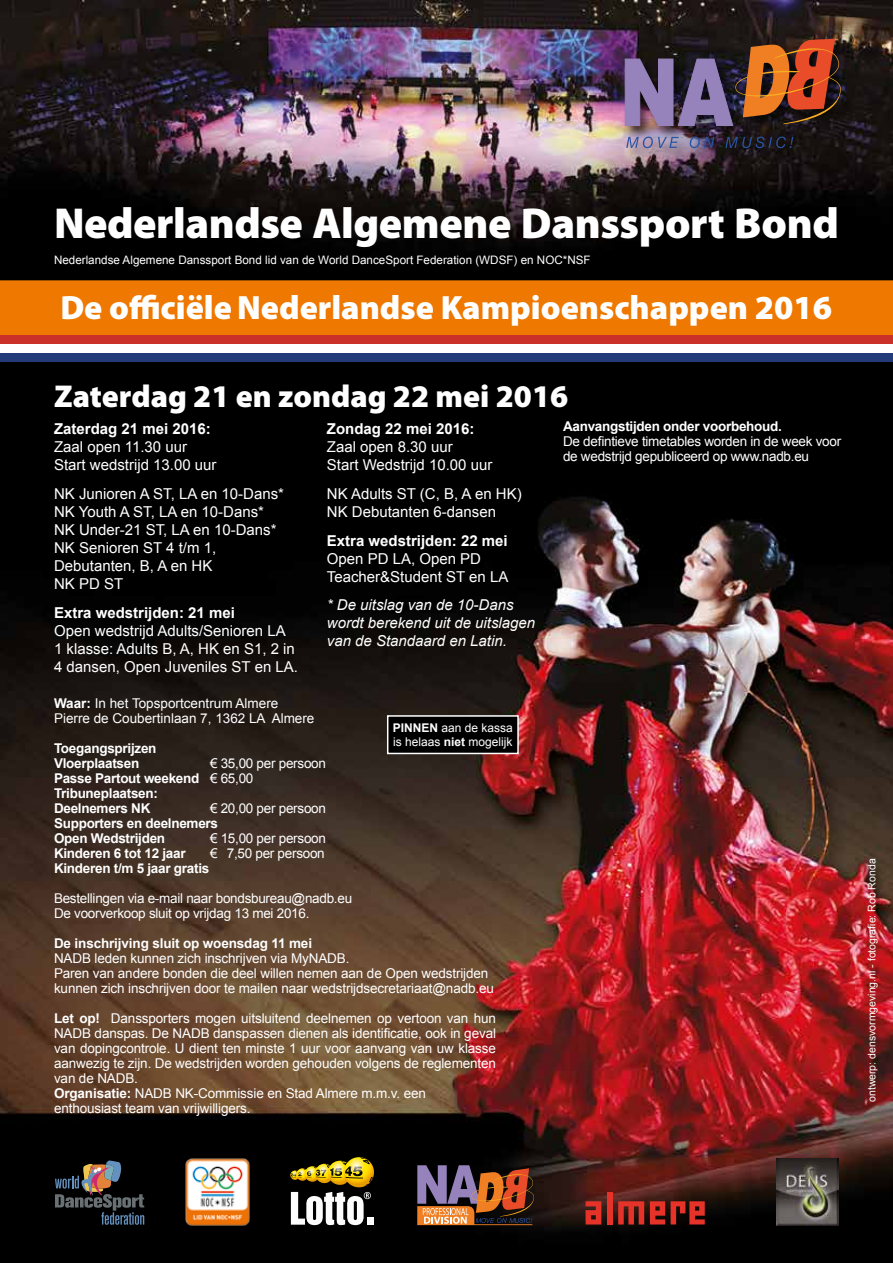
<style>
.page{position:relative;width:893px;height:1263px;background:#fff}
.page>*{position:absolute;margin:0;border:0;box-sizing:border-box;transform-origin:0 0}
.t1{font:900 43.5px "Myriad Pro";letter-spacing:-.01em;color:#fff}
.t2{font:900 33.75px "Myriad Pro";color:#fff}
.t3{font:900 31.65px "Myriad Pro";color:#fff}
.t4{font:15px/18px "Arial";color:#fff}
.t5{font:700 15px "Arial";color:#fff}
.t6{font:italic 15px/18px "Arial";color:#fff}
.t7{font:13.5px/15px "Arial";letter-spacing:-.01em;color:#fff}
.t8{font:700 13.5px/15px "Arial";letter-spacing:-.02em;color:#fff}
.t9{font:12px/14.4px "Arial";color:#fff}
.t10{font:11.7px "Arial";color:#fff}
.t11{font:10.5px "Arial";color:#fff}
.s1{font-weight:700}
.s2{font-weight:400}
</style>
<div class="page">
<img style="left:0;top:0;width:893px;height:1263px">
<div style="left:0;top:280px;width:893px;height:55px;background:#ee7800"></div>
<div style="left:0;top:335px;width:893px;height:9px;background:#c93129"></div>
<div style="left:0;top:344px;width:893px;height:9px;background:#fff"></div>
<div style="left:0;top:353px;width:893px;height:9px;background:#233b7b"></div>
<div style="left:622px;top:37px;width:233px;height:125px;background:#000;opacity:.6"></div>
<svg style="left:626px;top:137px;width:53px;height:11px"></svg>
<svg style="left:690px;top:137px;width:24px;height:11px"></svg>
<svg style="left:725px;top:137px;width:68px;height:11px"></svg>
<svg style="left:625px;top:39px;width:216px;height:87px;background:#714849"></svg>
<img style="left:184px;top:1158px;width:67px;height:68px">
<svg style="left:55px;top:1160px;width:89px;height:65px;background:#2f2e2f"></svg>
<svg style="left:417px;top:1165px;width:117px;height:60px;background:#815245"></svg>
<svg style="left:586px;top:1201px;width:15px;height:23px"></svg>
<div style="left:607px;top:1191px;width:6px;height:33px;background:#e63329"></div>
<svg style="left:618px;top:1201px;width:26px;height:23px"></svg>
<svg style="left:650px;top:1201px;width:15px;height:23px"></svg>
<svg style="left:671px;top:1201px;width:34px;height:23px"></svg>
<svg style="left:290px;top:1157px;width:83px;height:68px"></svg>
<img style="left:777px;top:1158px;width:62px;height:67px">
<div style="left:388px;top:716px;width:130px;height:37px;background:#000"></div>
<div style="left:387px;top:715px;width:132px;height:39px;border:2px solid #fff"></div>
<div style="left:562px;top:420px;width:287px;height:52px;background:#000"></div>
<h1 class="t1" style="left:54px;top:194px;width:786px">Nederlandse Algemene Danssport Bond</h1>
<p class="t10" style="left:54px;top:252px;width:538px">Nederlandse Algemene Danssport Bond lid van de World DanceSport Federation (WDSF) en NOC*NSF</p>
<h2 class="t2" style="left:60px;top:285px;width:773px">De officiële Nederlandse Kampioenschappen 2016</h2>
<h3 class="t3" style="left:54px;top:375px;width:516px">Zaterdag 21 en zondag 22 mei 2016</h3>
<p class="t5" style="left:54px;top:419px;width:158px">Zaterdag 21 mei 2016:</p>
<p class="t4" style="left:54px;top:438px;width:164px">Zaal open 11.30 uur<br>Start wedstrijd 13.00 uur</p>
<p class="t4" style="left:54px;top:485px;width:232px">NK Junioren A ST, LA en 10-Dans*<br>NK Youth A ST, LA en 10-Dans*<br>NK Under-21 ST, LA en 10-Dans*<br>NK Senioren ST 4 t/m 1,<br>Debutanten, B, A en HK<br>NK PD ST</p>
<p class="t5" style="left:54px;top:602px;width:182px">Extra wedstrijden: 21 mei</p>
<p class="t4" style="left:54px;top:621px;width:246px">Open wedstrijd Adults/Senioren LA<br>1 klasse: Adults B, A, HK en S1, 2 in<br>4 dansen, Open Juveniles ST en LA.</p>
<p class="t5" style="left:327px;top:419px;width:149px">Zondag 22 mei 2016:</p>
<p class="t4" style="left:327px;top:438px;width:167px">Zaal open 8.30 uur<br>Start Wedstrijd 10.00 uur</p>
<p class="t4" style="left:327px;top:485px;width:196px">NK Adults ST (C, B, A en HK)<br>NK Debutanten 6-dansen</p>
<p class="t5" style="left:327px;top:530px;width:182px">Extra wedstrijden: 22 mei</p>
<p class="t4" style="left:327px;top:549px;width:183px">Open PD LA, Open PD<br>Teacher&amp;Student ST en LA</p>
<p class="t6" style="left:327px;top:596px;width:210px">* De uitslag van de 10-Dans wordt berekend uit de uitslagen van de Standaard en Latin.</p>
<p class="t7" style="left:54px;top:696px;width:262px"><span class="s1">Waar:</span> In het Topsportcentrum Almere<br>Pierre de Coubertinlaan 7, 1362 LA Almere</p>
<p class="t8" style="left:54px;top:741px;width:104px">Toegangsprijzen<br>Vloerplaatsen</p>
<p class="t8" style="left:54px;top:756px;width:273px;text-indent:156px"><span class="s2">€ 35,00 per persoon<br></span>Passe Partout weekend <span class="s2">€ 65,00<br></span>Tribuneplaatsen:<br>Deelnemers NK</p>
<p class="t7" style="left:210px;top:801px;width:117px">€ 20,00 per persoon</p>
<p class="t8" style="left:54px;top:816px;width:166px">Supporters en deelnemers<br>Open Wedstrijden</p>
<p class="t7" style="left:210px;top:831px;width:117px">€ 15,00 per persoon</p>
<p class="t9" style="left:393px;top:721px;width:122px"><span class="s1">PINNEN</span> aan de kassa is helaas <span class="s1">niet</span> mogelijk</p>
<p class="t8" style="left:54px;top:846px;width:133px">Kinderen 6 tot 12 jaar</p>
<p class="t7" style="left:210px;top:846px;width:116px">€ 7,50 per persoon</p>
<p class="t8" style="left:54px;top:861px;width:157px">Kinderen t/m 5 jaar gratis</p>
<p class="t7" style="left:54px;top:891px;width:300px">Bestellingen via e-mail naar bondsbureau@nadb.eu<br>De voorverkoop sluit op vrijdag 13 mei 2016.</p>
<p class="t8" style="left:54px;top:936px;width:260px">De inschrijving sluit op woensdag 11 mei</p>
<p class="t7" style="left:54px;top:951px;width:441px">NADB leden kunnen zich inschrijven via MyNADB.<br>Paren van andere bonden die deel willen nemen aan de Open wedstrijden kunnen zich inschrijven door te mailen naar wedstrijdsecretariaat@nadb.eu</p>
<p class="t7" style="left:54px;top:1011px;width:444px"><span class="s1">Let op!</span> Danssporters mogen uitsluitend deelnemen op vertoon van hun NADB danspas. De NADB danspassen dienen als identificatie, ook in geval van dopingcontrole. U dient ten minste 1 uur voor aanvang van uw klasse aanwezig te zijn. De wedstrijden worden gehouden volgens de reglementen van de NADB.<br><span class="s1">Organisatie:</span> NADB NK-Commissie en Stad Almere m.m.v. een enthousiast team van vrijwilligers.</p>
<p class="t8" style="left:563px;top:420px;width:220px">Aanvangstijden onder voorbehoud.</p>
<p class="t7" style="left:563px;top:434px;width:280px">De defintieve timetables worden in de week voor de wedstrijd gepubliceerd op www.nadb.eu</p>
<p class="t11" style="left:865px;top:1102px;width:245px;rotate:-90deg">ontwerp: densvormgeving.nl - fotografie: Rob Ronda</p>
</div>
